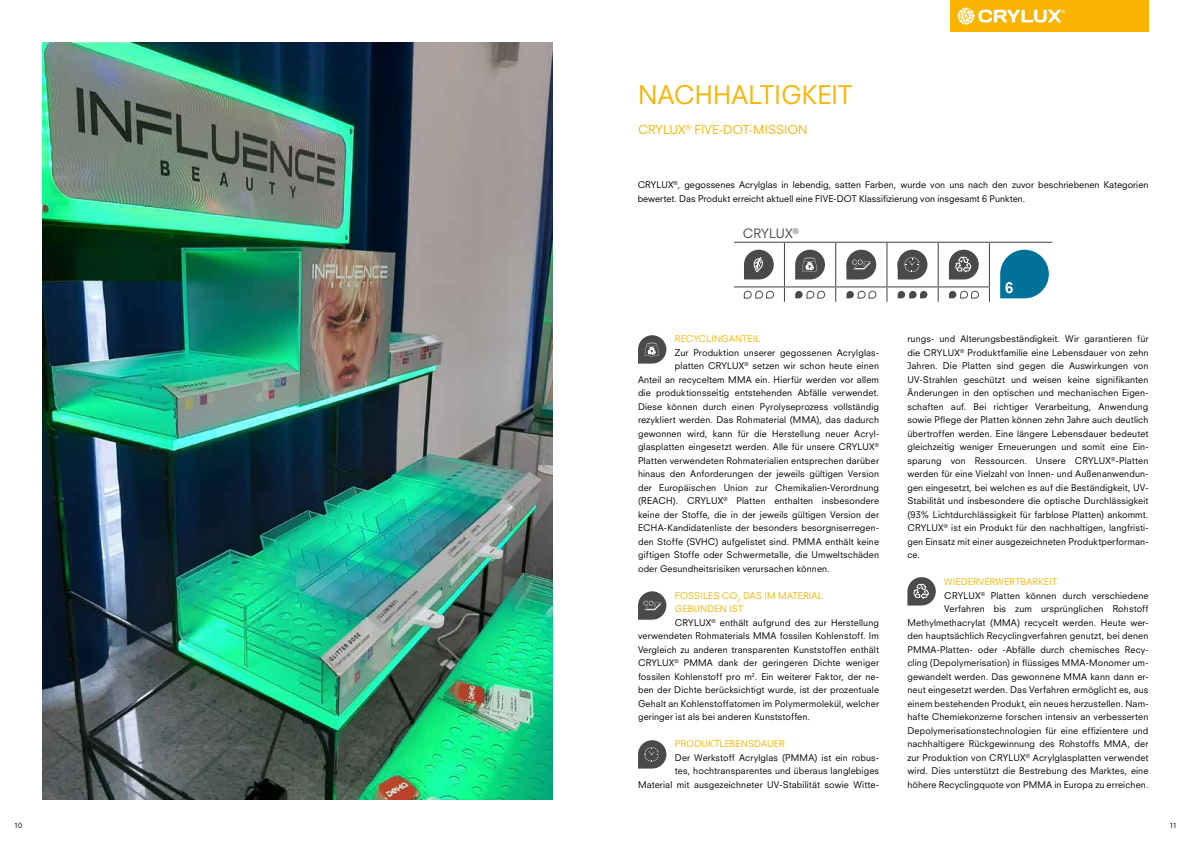
<style>
.page{position:relative;width:1191px;height:842px;background:#fff}
.page>*{position:absolute;margin:0;border:0;box-sizing:border-box;transform-origin:0 0}
.t1{font:25px "Neuzeit SLT Std";letter-spacing:.005em;color:#fab400}
.t2{font:12.6px "Neuzeit SLT Std";letter-spacing:.01em;color:#4a4a49}
.t3{font:12px "Neuzeit SLT Std";letter-spacing:.005em;color:#fab400}
.t4{font:9px/13.5px "Neuzeit SLT Std";letter-spacing:.015em;color:#000}
.t5{font:9px "Neuzeit SLT Std";letter-spacing:.02em;color:#fab400}
.t6{font:7px "Neuzeit SLT Std";color:#000}
</style>
<div class="page">
<img style="left:43px;top:43px;width:510px;height:756px">
<div style="left:950px;top:0;width:198px;height:31px;background:#fab400"></div>
<svg style="left:957px;top:7px;width:108px;height:18px"></svg>
<svg style="left:638px;top:335px;width:28px;height:29px"></svg>
<svg style="left:638px;top:591px;width:28px;height:29px"></svg>
<svg style="left:638px;top:740px;width:28px;height:28px"></svg>
<svg style="left:907px;top:577px;width:28px;height:28px"></svg>
<hr style="left:734px;top:242px;width:50px;height:1px;background:#4a4a49">
<hr style="left:784px;top:242px;width:51px;height:1px;background:#4a4a49">
<hr style="left:784px;top:243px;width:1px;height:43px;background:#4a4a49">
<hr style="left:835px;top:242px;width:52px;height:1px;background:#4a4a49">
<hr style="left:835px;top:243px;width:1px;height:43px;background:#4a4a49">
<hr style="left:887px;top:242px;width:51px;height:1px;background:#4a4a49">
<hr style="left:886px;top:243px;width:1px;height:43px;background:#4a4a49">
<hr style="left:938px;top:242px;width:51px;height:1px;background:#4a4a49">
<hr style="left:937px;top:243px;width:1px;height:43px;background:#4a4a49">
<hr style="left:989px;top:242px;width:63px;height:1px;background:#4a4a49">
<hr style="left:989px;top:243px;width:1px;height:43px;background:#4a4a49">
<hr style="left:734px;top:286px;width:50px;height:1px;background:#4a4a49">
<hr style="left:784px;top:286px;width:51px;height:1px;background:#4a4a49">
<svg style="left:784px;top:287px;width:1px;height:15px"></svg>
<hr style="left:835px;top:286px;width:52px;height:1px;background:#4a4a49">
<svg style="left:835px;top:287px;width:1px;height:15px"></svg>
<hr style="left:887px;top:286px;width:51px;height:1px;background:#4a4a49">
<svg style="left:886px;top:287px;width:1px;height:15px"></svg>
<hr style="left:938px;top:286px;width:52px;height:1px;background:#4a4a49">
<svg style="left:937px;top:287px;width:1px;height:15px"></svg>
<svg style="left:989px;top:287px;width:1px;height:15px"></svg>
<svg style="left:744px;top:250px;width:29px;height:29px"></svg>
<svg style="left:795px;top:250px;width:30px;height:29px"></svg>
<svg style="left:846px;top:250px;width:30px;height:29px"></svg>
<svg style="left:897px;top:250px;width:30px;height:29px"></svg>
<svg style="left:949px;top:250px;width:29px;height:29px"></svg>
<svg style="left:743px;top:291px;width:31px;height:8px"></svg>
<svg style="left:795px;top:291px;width:30px;height:8px"></svg>
<svg style="left:846px;top:291px;width:30px;height:8px"></svg>
<svg style="left:897px;top:291px;width:30px;height:7px"></svg>
<svg style="left:949px;top:291px;width:30px;height:8px"></svg>
<svg style="left:1000px;top:250px;width:48px;height:48px"></svg>
<h1 class="t1" style="left:638px;top:79px;width:216px">NACHHALTIGKEIT</h1>
<h3 class="t3" style="left:638px;top:122px;width:171px">CRYLUX<sup>®</sup> FIVE-DOT-MISSION</h3>
<p class="t4" style="left:637px;top:178px;width:512px">CRYLUX<sup>®</sup>, gegossenes Acrylglas in lebendig, satten Farben, wurde von uns nach den zuvor beschriebenen Kategorien bewertet. Das Produkt erreicht aktuell eine FIVE-DOT Klassifizierung von insgesamt 6 Punkten.</p>
<h2 class="t2" style="left:743px;top:226px;width:57px">CRYLUX<sup>®</sup></h2>
<p class="t5" style="left:675px;top:333px;width:87px">RECYCLINGANTEIL</p>
<p class="t4" style="left:675px;top:345px;width:206px">Zur Produktion unserer gegossenen Acrylglas-</p>
<p class="t4" style="left:675px;top:359px;width:206px">platten CRYLUX<sup>®</sup> setzen wir schon heute einen</p>
<p class="t4" style="left:638px;top:372px;width:242px">Anteil an recyceltem MMA ein. Hierfür werden vor allem</p>
<p class="t4" style="left:638px;top:386px;width:242px">die produktionsseitig entstehenden Abfälle verwendet.</p>
<p class="t4" style="left:638px;top:399px;width:242px">Diese können durch einen Pyrolyseprozess vollständig</p>
<p class="t4" style="left:638px;top:413px;width:242px">rezykliert werden. Das Rohmaterial (MMA), das dadurch</p>
<p class="t4" style="left:638px;top:426px;width:242px">gewonnen wird, kann für die Herstellung neuer Acryl-</p>
<p class="t4" style="left:638px;top:440px;width:242px">glasplatten eingesetzt werden. Alle für unsere CRYLUX<sup>®</sup></p>
<p class="t4" style="left:638px;top:453px;width:242px">Platten verwendeten Rohmaterialien entsprechen darüber</p>
<p class="t4" style="left:638px;top:467px;width:242px">hinaus den Anforderungen der jeweils gültigen Version</p>
<p class="t4" style="left:638px;top:480px;width:242px">der Europäischen Union zur Chemikalien-Verordnung</p>
<p class="t4" style="left:638px;top:494px;width:242px">(REACH). CRYLUX<sup>®</sup> Platten enthalten insbesondere</p>
<p class="t4" style="left:638px;top:507px;width:242px">keine der Stoffe, die in der jeweils gültigen Version der</p>
<p class="t4" style="left:638px;top:521px;width:242px">ECHA-Kandidatenliste der besonders besorgniserregen-</p>
<p class="t4" style="left:638px;top:534px;width:242px">den Stoffe (SVHC) aufgelistet sind. PMMA enthält keine</p>
<p class="t4" style="left:638px;top:548px;width:242px">giftigen Stoffe oder Schwermetalle, die Umweltschäden</p>
<p class="t4" style="left:638px;top:561px;width:193px">oder Gesundheitsrisiken verursachen können.</p>
<p class="t5" style="left:675px;top:590px;width:149px">FOSSILES CO<sub>2</sub> DAS IM MATERIAL</p>
<p class="t5" style="left:675px;top:603px;width:70px">GEBUNDEN IST</p>
<p class="t4" style="left:675px;top:615px;width:206px">CRYLUX<sup>®</sup> enthält aufgrund des zur Herstellung</p>
<p class="t4" style="left:638px;top:629px;width:242px">verwendeten Rohmaterials MMA fossilen Kohlenstoff. Im</p>
<p class="t4" style="left:638px;top:642px;width:242px">Vergleich zu anderen transparenten Kunststoffen enthält</p>
<p class="t4" style="left:638px;top:656px;width:242px">CRYLUX<sup>®</sup> PMMA dank der geringeren Dichte weniger</p>
<p class="t4" style="left:638px;top:669px;width:242px">fossilen Kohlenstoff pro m<sup>2</sup>. Ein weiterer Faktor, der ne-</p>
<p class="t4" style="left:638px;top:683px;width:242px">ben der Dichte berücksichtigt wurde, ist der prozentuale</p>
<p class="t4" style="left:638px;top:696px;width:242px">Gehalt an Kohlenstoffatomen im Polymermolekül, welcher</p>
<p class="t4" style="left:638px;top:710px;width:174px">geringer ist als bei anderen Kunststoffen.</p>
<p class="t5" style="left:675px;top:738px;width:111px">PRODUKTLEBENSDAUER</p>
<p class="t4" style="left:638px;top:750px;width:242px;text-align:right">Der Werkstoff Acrylglas (PMMA) ist ein robus-<br>tes, hochtransparentes und überaus langlebiges<br>Material mit ausgezeichneter UV-Stabilität sowie Witte-</p>
<p class="t4" style="left:907px;top:332px;width:242px;text-align:justify">rungs- und Alterungsbeständigkeit. Wir garantieren für die CRYLUX<sup>®</sup> Produktfamilie eine Lebensdauer von zehn Jahren. Die Platten sind gegen die Auswirkungen von UV-Strahlen geschützt und weisen keine signifikanten Änderungen in den optischen und mechanischen Eigen&shy;schaften auf. Bei richtiger Verarbeitung, Anwendung sowie Pflege der Platten können zehn Jahre auch deutlich übertroffen werden. Eine längere Lebensdauer bedeutet gleichzeitig weniger Erneuerungen und somit eine Ein&shy;sparung von Ressourcen. Unsere CRYLUX<sup>®</sup>-Platten werden für eine Vielzahl von Innen- und Außenanwendun&shy;gen eingesetzt, bei welchen es auf die Beständigkeit, UV-Stabilität und insbesondere die optische Durchlässigkeit (93% Lichtdurchlässigkeit für farblose Platten) ankommt.<br>CRYLUX<sup>®</sup> ist ein Produkt für den nachhaltigen, langfristi&shy;gen Einsatz mit einer ausgezeichneten Produktperforman&shy;ce.</p>
<p class="t5" style="left:944px;top:576px;width:114px">WIEDERVERWERTBARKEIT</p>
<p class="t4" style="left:944px;top:588px;width:206px">CRYLUX<sup>®</sup> Platten können durch verschiedene</p>
<p class="t4" style="left:944px;top:602px;width:206px">Verfahren bis zum ursprünglichen Rohstoff</p>
<p class="t4" style="left:907px;top:615px;width:242px">Methylmethacrylat (MMA) recycelt werden. Heute wer-</p>
<p class="t4" style="left:907px;top:629px;width:242px">den hauptsächlich Recyclingverfahren genutzt, bei denen</p>
<p class="t4" style="left:907px;top:642px;width:242px">PMMA-Platten- oder -Abfälle durch chemisches Recy-</p>
<p class="t4" style="left:907px;top:656px;width:242px">cling (Depolymerisation) in flüssiges MMA-Monomer um-</p>
<p class="t4" style="left:907px;top:669px;width:242px">gewandelt werden. Das gewonnene MMA kann dann er-</p>
<p class="t4" style="left:907px;top:683px;width:242px">neut eingesetzt werden. Das Verfahren ermöglicht es, aus</p>
<p class="t4" style="left:907px;top:696px;width:242px">einem bestehenden Produkt, ein neues herzustellen. Nam-</p>
<p class="t4" style="left:907px;top:710px;width:242px">hafte Chemiekonzerne forschen intensiv an verbesserten</p>
<p class="t4" style="left:907px;top:723px;width:242px">Depolymerisationstechnologien für eine effizientere und</p>
<p class="t4" style="left:907px;top:737px;width:242px">nachhaltigere Rückgewinnung des Rohstoffs MMA, der</p>
<p class="t4" style="left:907px;top:750px;width:242px">zur Produktion von CRYLUX<sup>®</sup> Acrylglasplatten verwendet</p>
<p class="t4" style="left:907px;top:764px;width:242px">wird. Dies unterstützt die Bestrebung des Marktes, eine</p>
<p class="t4" style="left:907px;top:777px;width:242px">höhere Recyclingquote von PMMA in Europa zu erreichen.</p>
<p class="t6" style="left:14px;top:821px;width:9px">10</p>
<p class="t6" style="left:1169px;top:821px;width:9px">11</p>
</div>
